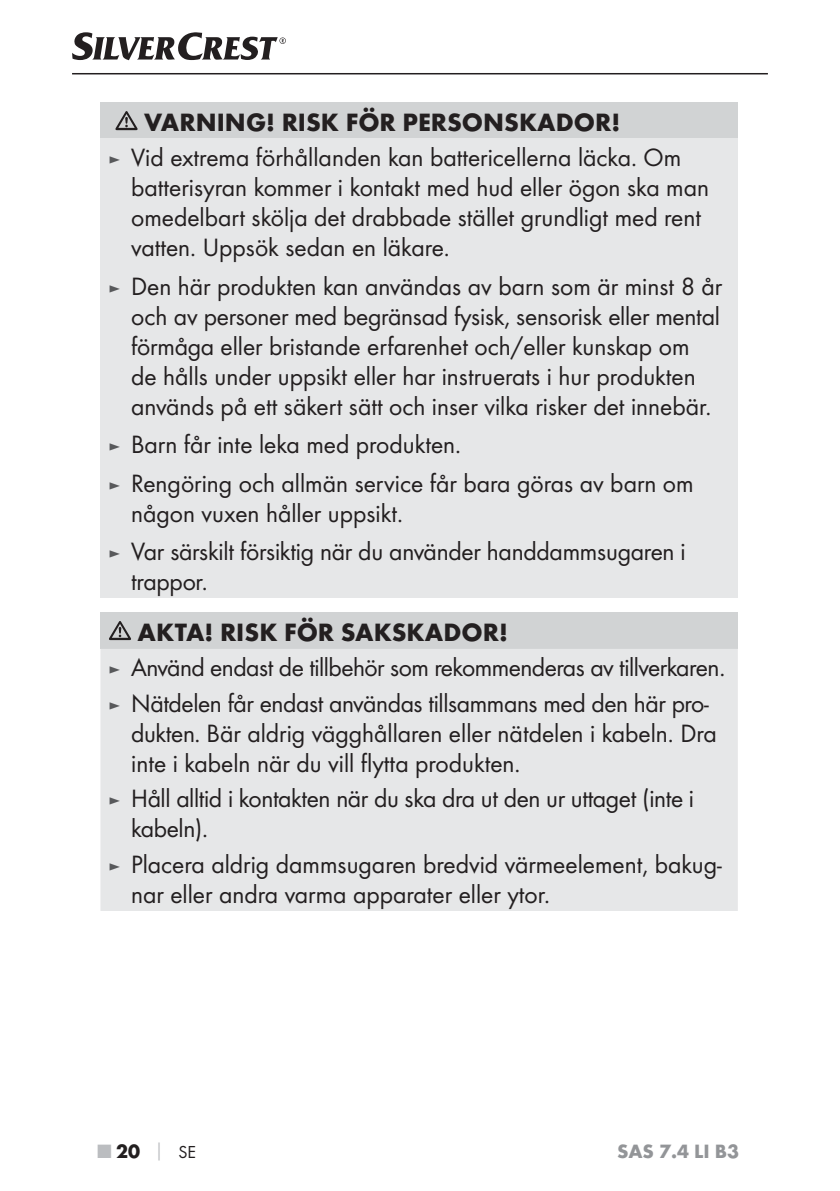
<style>
.page{position:relative;width:840px;height:1191px;background:#fff}
.page>*{position:absolute;margin:0;border:0;box-sizing:border-box;transform-origin:0 0}
.t1{font:26px/30px "Futura Boo";color:#231f20}
.t2{font:26px/35.6px "Futura Boo";letter-spacing:-.02em;color:#231f20}
.t3{font:700 26px "Futura";color:#231f20}
.t4{font:700 20px "Futura";color:#939598}
.t5{font:700 20px "Futura";color:#231f20}
.s1{font-size:18px;color:#58595b}
.s2{color:#bbbdc0}
.s3{font-size:18px;color:#bbbdc0}
.s4{font-family:"Futura Boo";font-weight:400;font-size:18px}
</style>
<div class="page">
<hr style="left:72px;top:73px;width:695px;height:1px;background:#231f20">
<svg style="left:72px;top:32px;width:214px;height:28px"></svg>
<div style="left:100px;top:102px;width:637px;height:37px;background:#d1d3d4"></div>
<div style="left:100px;top:139px;width:637px;height:459px;background:#e6e7e8"></div>
<svg style="left:115px;top:111px;width:22px;height:19px"></svg>
<div style="left:100px;top:612px;width:637px;height:37px;background:#d1d3d4"></div>
<div style="left:100px;top:649px;width:637px;height:262px;background:#e6e7e8"></div>
<svg style="left:109px;top:621px;width:22px;height:19px"></svg>
<p class="t3" style="left:144px;top:112px;width:477px">VARNING! RISK FÖR PERSONSKADOR!</p>
<p class="t1" style="left:131px;top:144px;width:579px;text-indent:-23px"><span class="s1">►</span> Vid extrema förhållanden kan battericellerna läcka. Om batterisyran kommer i kontakt med hud eller ögon ska man omedelbart skölja det drabbade stället grundligt med rent vatten. Uppsök sedan en läkare.</p>
<p class="t1" style="left:131px;top:272px;width:592px;text-indent:-23px"><span class="s1">►</span> Den här produkten kan användas av barn som är minst 8 år och av personer med begränsad fysisk, sensorisk eller mental förmåga eller bristande erfarenhet och/eller kunskap om<br>de hålls under uppsikt eller har instruerats i hur produkten används på ett säkert sätt och inser vilka risker det innebär.</p>
<p class="t1" style="left:108px;top:427px;width:586px;line-height:38.6px"><span class="s1">►</span> Barn får inte leka med produkten.<br><span class="s1">►</span> Rengöring och allmän service får bara göras av barn om</p>
<p class="t1" style="left:108px;top:495px;width:578px;line-height:38.4px;text-indent:23px">någon vuxen håller uppsikt.<br><span class="s1">►</span> Var särskilt försiktig när du använder handdammsugaren i</p>
<p class="t1" style="left:131px;top:568px;width:78px">trappor.</p>
<p class="t3" style="left:137px;top:621px;width:371px">AKTA! RISK FÖR SAKSKADOR!</p>
<p class="t2" style="left:108px;top:651px;width:618px"><span class="s1">►</span> Använd endast de tillbehör som rekommenderas av tillverkaren. <span class="s1">►</span> Nätdelen får endast användas tillsammans med den här pro-</p>
<p class="t1" style="left:131px;top:719px;width:587px">dukten. Bär aldrig vägghållaren eller nätdelen i kabeln. Dra inte i kabeln när du vill flytta produkten.</p>
<p class="t1" style="left:131px;top:785px;width:564px;text-indent:-23px"><span class="s1">►</span> Håll alltid i kontakten när du ska dra ut den ur uttaget (inte i kabeln).</p>
<p class="t1" style="left:131px;top:850px;width:592px;text-indent:-23px"><span class="s1">►</span> Placera aldrig dammsugaren bredvid värmeelement, bakug&shy;nar eller andra varma apparater eller ytor.</p>
<p class="t5" style="left:98px;top:1143px;width:99px"><span class="s2">■</span> 20 <span class="s3">│</span> <span class="s4">SE</span></p>
<p class="t4" style="left:617px;top:1143px;width:123px">SAS 7.4 LI B3</p>
</div>
